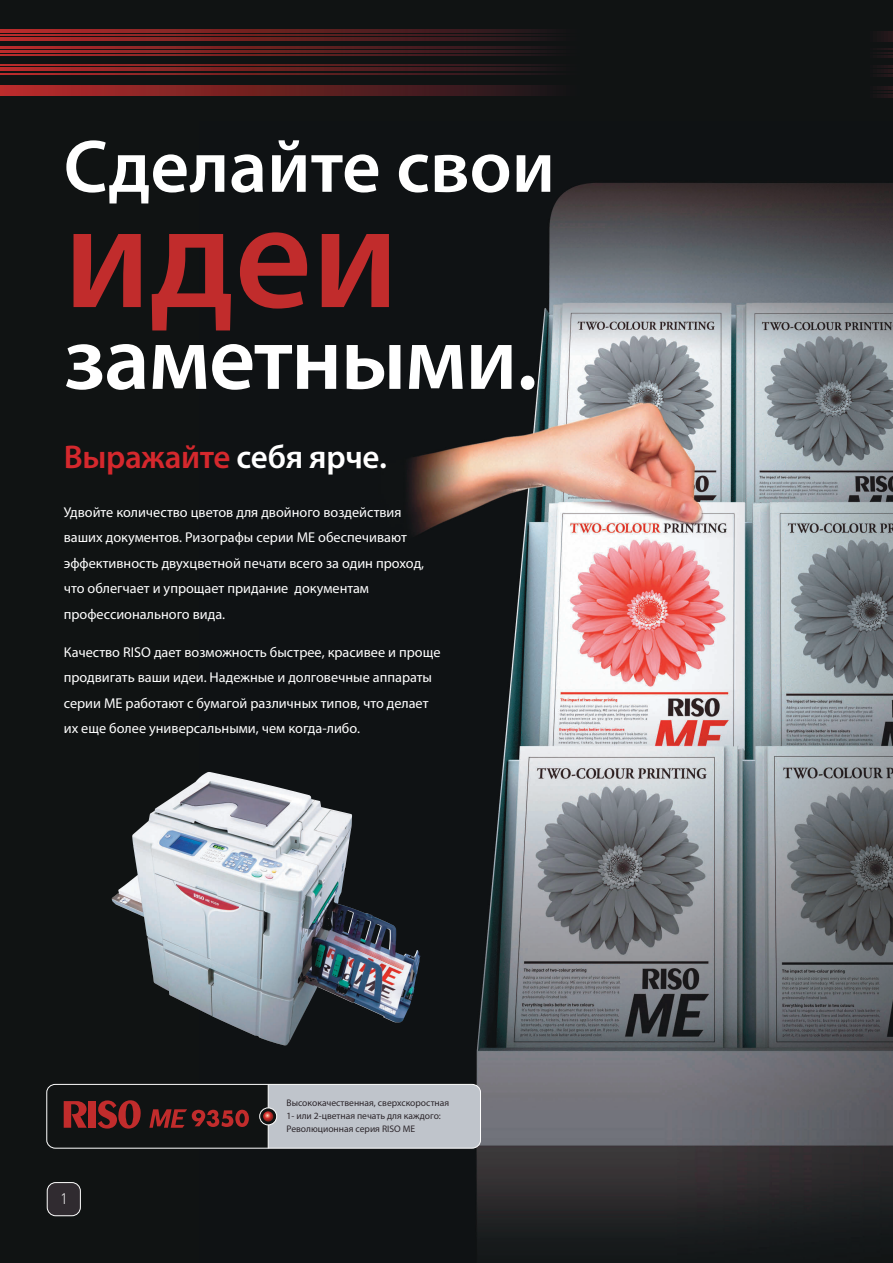
<style>
.page{position:relative;width:893px;height:1263px;background:#101313}
.page>*{position:absolute;margin:0;border:0;box-sizing:border-box;transform-origin:0 0}
.t1{font:600 150px "Myriad Pro";color:#c12c2c}
.t2{font:600 90px "Myriad Pro";letter-spacing:-.015em;color:#fff}
.t3{font:600 75px "Myriad Pro";color:#fff}
.t4{font:600 33px "Myriad Pro";letter-spacing:-.01em;color:#d5282d}
.t5{font:300 15px "DIN";color:#fff}
.t6{font:14.25px/25.5px "Myriad Pro";color:#fff}
.t7{font:9.6px/12.8px "Myriad Pro";color:#2d272c}
.s1{color:#fff}
</style>
<div class="page">
<svg style="left:0;top:37px;width:547px;height:3px;background:#6c2021"></svg>
<svg style="left:0;top:85px;width:547px;height:3px;background:#6c2021"></svg>
<svg style="left:0;top:47px;width:547px;height:1px"></svg>
<svg style="left:0;top:51px;width:547px;height:1px"></svg>
<svg style="left:0;top:54px;width:547px;height:2px"></svg>
<svg style="left:0;top:64px;width:547px;height:2px"></svg>
<svg style="left:0;top:68px;width:547px;height:3px;background:#6c2021"></svg>
<svg style="left:0;top:73px;width:547px;height:2px"></svg>
<svg style="left:0;top:90px;width:547px;height:1px"></svg>
<svg style="left:0;top:93px;width:547px;height:3px;background:#6c2021"></svg>
<svg style="left:0;top:34px;width:547px;height:2px"></svg>
<svg style="left:0;top:30px;width:547px;height:3px;background:#6c2021"></svg>
<svg style="left:877px;top:39px;width:16px;height:3px"></svg>
<svg style="left:877px;top:87px;width:16px;height:3px"></svg>
<svg style="left:877px;top:48px;width:16px;height:2px"></svg>
<svg style="left:877px;top:52px;width:16px;height:2px"></svg>
<svg style="left:877px;top:56px;width:16px;height:1px"></svg>
<svg style="left:877px;top:66px;width:16px;height:1px"></svg>
<svg style="left:877px;top:69px;width:16px;height:3px"></svg>
<svg style="left:877px;top:75px;width:16px;height:1px"></svg>
<svg style="left:877px;top:91px;width:16px;height:2px"></svg>
<svg style="left:877px;top:94px;width:16px;height:3px"></svg>
<svg style="left:877px;top:36px;width:16px;height:1px"></svg>
<svg style="left:877px;top:31px;width:16px;height:3px"></svg>
<img style="left:199px;top:183px;width:694px;height:1056px">
<img style="left:112px;top:772px;width:308px;height:273px">
<div style="left:47px;top:1182px;width:33px;height:34px;background:#302b30;border-radius:9px"></div>
<div style="left:47px;top:1182px;width:34px;height:34px;border:1px solid #fff;border-radius:9px"></div>
<div style="left:47px;top:1084px;width:433px;height:64px;background:#101313;border-radius:8px"></div>
<div style="left:46px;top:1084px;width:435px;height:64px;border:1px solid #fff;border-radius:8px"></div>
<div style="left:259px;top:1107px;width:18px;height:18px;border:1px solid #fff;border-radius:50%"></div>
<div style="left:263px;top:1084px;width:217px;height:64px;background:#bfc4cb"></div>
<svg style="left:64px;top:1101px;width:23px;height:27px"></svg>
<div style="left:89px;top:1101px;width:7px;height:27px;background:#c12c2c"></div>
<svg style="left:98px;top:1100px;width:43px;height:29px"></svg>
<svg style="left:149px;top:1109px;width:100px;height:19px"></svg>
<p class="t3" style="left:64px;top:122px;width:493px">Сделайте свои</p>
<p class="t1" style="left:64px;top:168px;width:336px">идеи</p>
<p class="t2" style="left:64px;top:305px;width:475px">заметными.</p>
<p class="t4" style="left:64px;top:437px;width:325px">Выражайте <span class="s1">себя ярче.</span></p>
<p class="t6" style="left:64px;top:499px;width:362px">Удвойте количество цветов для двойного воздействия ваших документов. Ризографы серии ME обеспечивают эффективность двухцветной печати всего за один проход, что облегчает и упрощает придание документам профессионального вида.</p>
<p class="t6" style="left:64px;top:639px;width:378px">Качество RISO дает возможность быстрее, красивее и проще продвигать ваши идеи. Надежные и долговечные аппараты серии ME работают с бумагой различных типов, что делает их еще более универсальными, чем когда-либо.</p>
<p class="t5" style="left:60px;top:1194px;width:9px">1</p>
<p class="t7" style="left:287px;top:1097px;width:164px">Высококачественная, сверхскоростная<br>1- или 2-цветная печать для каждого:<br>Революционная серия RISO ME</p>
</div>
